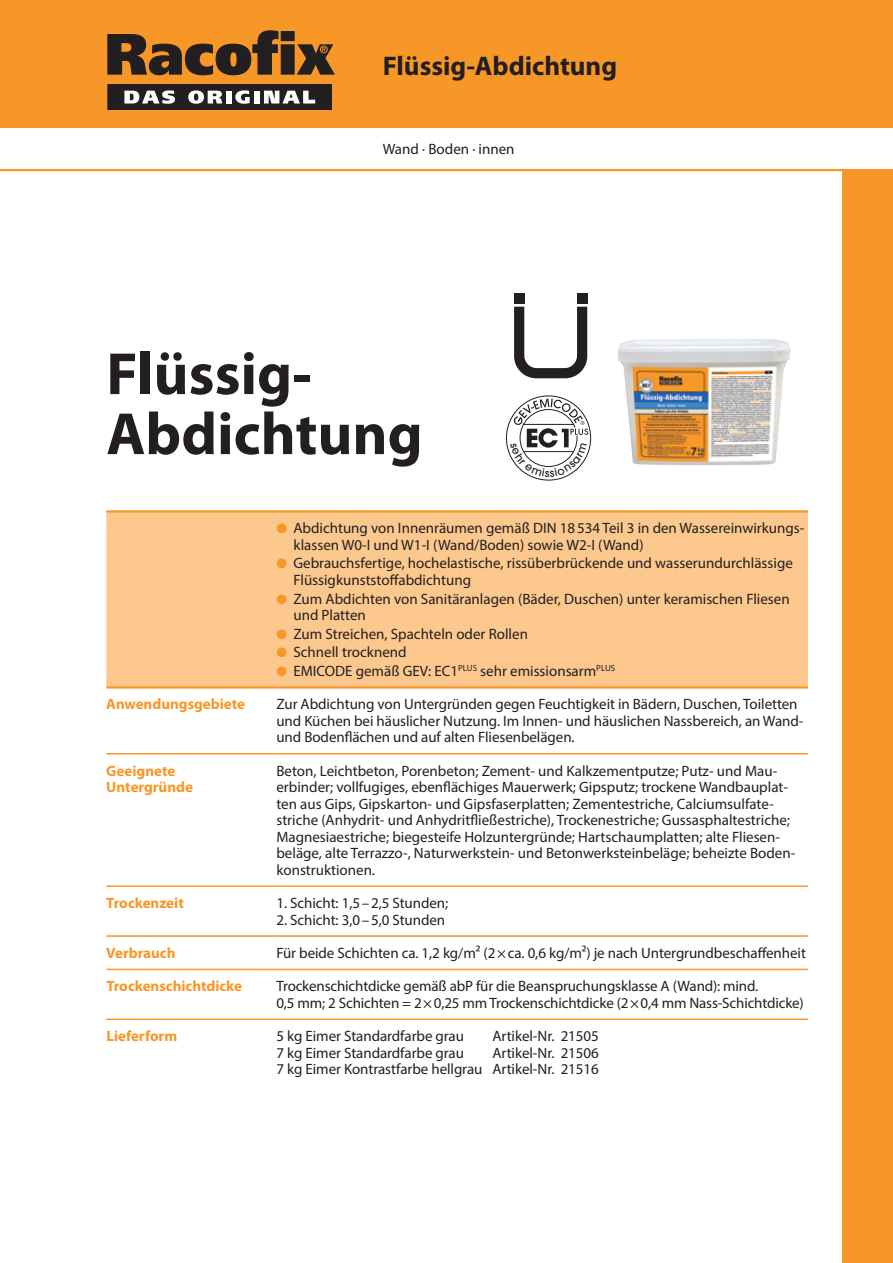
<style>
.page{position:relative;width:893px;height:1263px;background:#fff}
.page>*{position:absolute;margin:0;border:0;box-sizing:border-box;transform-origin:0 0}
.t1{font:700 60px/60px "Myriad Pro";color:#231f20}
.t2{font:700 27px "Myriad Pro";color:#231f20}
.t3{font:15px/16.5px "Myriad Pro";color:#231f20}
.t4{font:700 15px/16.5px "Myriad Pro";color:#f79727}
.s1{color:#f79727}
</style>
<div class="page">
<div style="left:0;top:0;width:893px;height:128px;background:#f79727"></div>
<svg style="left:107px;top:84px;width:225px;height:26px;background:#575455"></svg>
<svg style="left:107px;top:30px;width:228px;height:45px"></svg>
<div style="left:842px;top:170px;width:51px;height:1093px;background:#f79727"></div>
<hr style="left:0;top:169px;width:893px;height:2px;background:#f79727">
<img style="left:618px;top:339px;width:173px;height:126px">
<div style="left:514px;top:293px;width:10px;height:11px;background:#231f20"></div>
<div style="left:577px;top:293px;width:10px;height:11px;background:#231f20"></div>
<svg style="left:514px;top:307px;width:73px;height:71px"></svg>
<div style="left:106px;top:512px;width:702px;height:174px;background:#fcc88e"></div>
<hr style="left:106px;top:510px;width:170px;height:2px;background:#f79727">
<hr style="left:276px;top:510px;width:532px;height:2px;background:#f79727">
<hr style="left:106px;top:686px;width:170px;height:2px;background:#f79727">
<hr style="left:276px;top:686px;width:532px;height:2px;background:#f79727">
<hr style="left:106px;top:753px;width:170px;height:1px;background:#f79727">
<hr style="left:276px;top:753px;width:532px;height:1px;background:#f79727">
<hr style="left:106px;top:885px;width:170px;height:2px;background:#f79727">
<hr style="left:276px;top:885px;width:532px;height:2px;background:#f79727">
<hr style="left:106px;top:935px;width:170px;height:2px;background:#f79727">
<hr style="left:276px;top:935px;width:532px;height:2px;background:#f79727">
<hr style="left:106px;top:969px;width:170px;height:1px;background:#f79727">
<hr style="left:276px;top:969px;width:532px;height:1px;background:#f79727">
<hr style="left:106px;top:1018px;width:170px;height:2px;background:#f79727">
<hr style="left:276px;top:1018px;width:532px;height:2px;background:#f79727">
<svg style="left:506px;top:396px;width:85px;height:84px"></svg>
<svg style="left:510px;top:399px;width:79px;height:78px"></svg>
<h2 class="t2" style="left:383px;top:48px;width:236px">Flüssig-Abdichtung</h2>
<p class="t3" style="left:383px;top:140px;width:133px">Wand · Boden · innen</p>
<h1 class="t1" style="left:106px;top:342px;width:318px">Flüssig-<br>Abdichtung</h1>
<p class="t3" style="left:293px;top:520px;width:513px;text-indent:-17px"><span class="s1">●</span> Abdichtung von Innenräumen gemäß DIN 18534 Teil 3 in den Wassereinwirkungs&shy;klassen W0-I und W1-I (Wand/Boden) sowie W2-I (Wand)</p>
<p class="t3" style="left:293px;top:555px;width:501px;text-indent:-17px"><span class="s1">●</span> Gebrauchsfertige, hochelastische, rissüberbrückende und wasserundurchlässige<br>Flüssigkunststoffabdichtung</p>
<p class="t3" style="left:293px;top:590px;width:498px;text-indent:-17px"><span class="s1">●</span> Zum Abdichten von Sanitäranlagen (Bäder, Duschen) unter keramischen Fliesen und Platten</p>
<p class="t3" style="left:276px;top:625px;width:253px"><span class="s1">●</span> Zum Streichen, Spachteln oder Rollen</p>
<p class="t3" style="left:276px;top:644px;width:132px"><span class="s1">●</span> Schnell trocknend</p>
<p class="t3" style="left:276px;top:662px;width:340px"><span class="s1">●</span> EMICODE gemäß GEV: EC1<sup>PLUS</sup> sehr emissionsarm<sup>PLUS</sup></p>
<p class="t4" style="left:106px;top:695px;width:140px">Anwendungsgebiete</p>
<p class="t3" style="left:276px;top:696px;width:529px">Zur Abdichtung von Untergründen gegen Feuchtigkeit in Bädern, Duschen, Toiletten und Küchen bei häuslicher Nutzung. Im Innen- und häuslichen Nassbereich, an Wand&shy;und Bodenflächen und auf alten Fliesenbelägen.</p>
<p class="t4" style="left:106px;top:762px;width:88px">Geeignete<br>Untergründe</p>
<p class="t3" style="left:276px;top:762px;width:520px">Beton, Leichtbeton, Porenbeton; Zement- und Kalkzementputze; Putz- und Mau&shy;erbinder; vollfugiges, ebenflächiges Mauerwerk; Gipsputz; trockene Wandbauplat&shy;ten aus Gips, Gipskarton- und Gipsfaserplatten; Zementestriche, Calciumsulfate&shy;striche (Anhydrit- und Anhydritfließestriche), Trockenestriche; Gussasphaltestriche; Magnesiaestriche; biegesteife Holzuntergründe; Hartschaumplatten; alte Fliesen&shy;beläge, alte Terrazzo-, Naturwerkstein- und Betonwerksteinbeläge; beheizte Boden&shy;konstruktionen.</p>
<p class="t4" style="left:106px;top:894px;width:79px">Trockenzeit</p>
<p class="t3" style="left:276px;top:894px;width:173px">1. Schicht: 1,5–2,5 Stunden;</p>
<p class="t3" style="left:276px;top:911px;width:170px">2. Schicht: 3,0–5,0 Stunden</p>
<p class="t4" style="left:106px;top:944px;width:71px">Verbrauch</p>
<p class="t3" style="left:276px;top:944px;width:531px">Für beide Schichten ca. 1,2 kg/m² (2×ca. 0,6 kg/m²) je nach Untergrundbeschaffenheit</p>
<p class="t4" style="left:106px;top:977px;width:137px">Trockenschichtdicke</p>
<p class="t3" style="left:276px;top:978px;width:529px">Trockenschichtdicke gemäß abP für die Beanspruchungsklasse A (Wand): mind.<br>0,5 mm; 2 Schichten = 2×0,25 mm Trockenschichtdicke (2×0,4 mm Nass-Schichtdicke)</p>
<p class="t4" style="left:106px;top:1027px;width:72px">Lieferform</p>
<p class="t3" style="left:276px;top:1028px;width:189px">5 kg Eimer Standardfarbe grau</p>
<p class="t3" style="left:492px;top:1028px;width:108px">Artikel-Nr. 21505</p>
<p class="t3" style="left:276px;top:1044px;width:189px">7 kg Eimer Standardfarbe grau</p>
<p class="t3" style="left:276px;top:1044px;width:324px;text-align:right">Artikel-Nr. 21506<br>7 kg Eimer Kontrastfarbe hellgrau Artikel-Nr. 21516</p>
</div>
